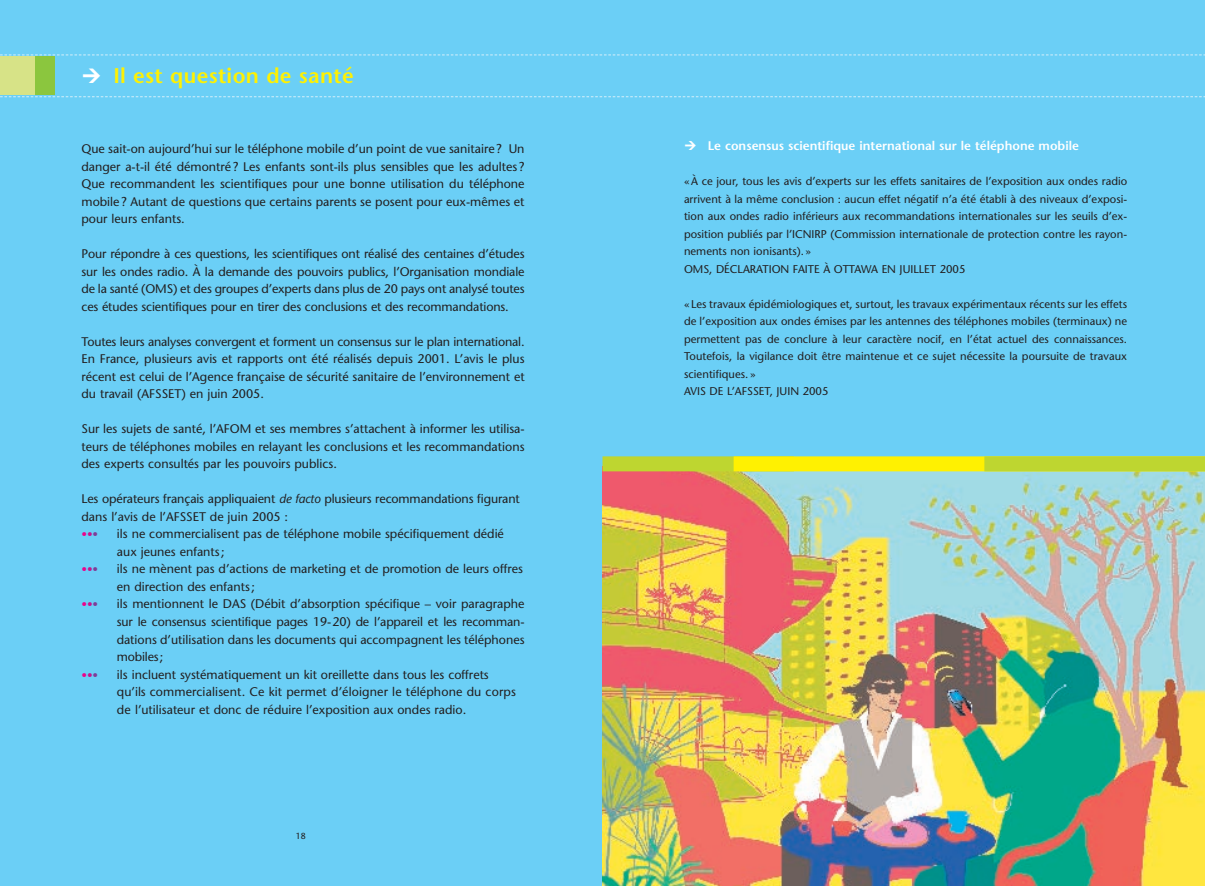
<style>
.page{position:relative;width:1205px;height:886px;background:#6bcff6}
.page>*{position:absolute;margin:0;border:0;box-sizing:border-box;transform-origin:0 0}
.t1{font:600 21.25px "Stone Sans";letter-spacing:.015em;color:#fff101}
.t2{font:12.5px/17.5px "Stone Sans";color:#231f20;text-align:justify}
.t3{font:600 12.5px "Stone Sans";color:#fff}
.t4{font:11.25px/17.5px "Stone Sans";color:#231f20}
.t5{font:11.25px "Stone Sans";color:#ed028c}
.t6{font:8.75px "Stone Sans";color:#231f20}
.s1{font-style:italic}
.s2{color:#c5168c}
.s3{color:#7e3e98}
</style>
<div class="page">
<svg style="left:0;top:96px;width:1205px;height:1px"></svg>
<svg style="left:0;top:54px;width:1205px;height:1px"></svg>
<div style="left:0;top:57px;width:55px;height:38px;background:#d7e387"></div>
<div style="left:35px;top:57px;width:20px;height:38px;background:#8bc63e"></div>
<img style="left:602px;top:471px;width:603px;height:415px">
<div style="left:602px;top:456px;width:192px;height:15px;background:#bed630"></div>
<div style="left:733px;top:456px;width:472px;height:15px;background:#fff101"></div>
<div style="left:984px;top:456px;width:221px;height:15px;background:#bed630"></div>
<h1 class="t1" style="left:113px;top:68px;width:242px">Il est question de santé</h1>
<p class="t2" style="left:81px;top:142px;width:445px">Que sait-on aujourd’hui sur le téléphone mobile d’un point de vue sanitaire? Un danger a-t-il été démontré? Les enfants sont-ils plus sensibles que les adultes?<br>Que recommandent les scientifiques pour une bonne utilisation du téléphone mobile? Autant de questions que certains parents se posent pour eux-mêmes et pour leurs enfants.</p>
<p class="t2" style="left:81px;top:247px;width:445px">Pour répondre à ces questions, les scientifiques ont réalisé des centaines d’études sur les ondes radio. À la demande des pouvoirs publics, l’Organisation mondiale de la santé (OMS) et des groupes d’experts dans plus de 20 pays ont analysé toutes ces études scientifiques pour en tirer des conclusions et des recommandations.</p>
<p class="t2" style="left:81px;top:334px;width:445px">Toutes leurs analyses convergent et forment un consensus sur le plan international.<br>En France, plusieurs avis et rapports ont été réalisés depuis 2001. L’avis le plus récent est celui de l’Agence française de sécurité sanitaire de l’environnement et du travail (AFSSET) en juin 2005.</p>
<p class="t2" style="left:81px;top:422px;width:445px">Sur les sujets de santé, l’AFOM et ses membres s’attachent à informer les utilisa&shy;teurs de téléphones mobiles en relayant les conclusions et les recommandations des experts consultés par les pouvoirs publics.</p>
<p class="t2" style="left:81px;top:492px;width:440px">Les opérateurs français appliquaient <span class="s1">de facto</span> plusieurs recommandations figurant dans l’avis de l’AFSSET de juin 2005 :</p>
<p class="t5" style="left:81px;top:530px;width:18px">•<span class="s2">•</span><span class="s3">•</span></p>
<p class="t2" style="left:117px;top:527px;width:388px">ils ne commercialisent pas de téléphone mobile spécifiquement dédié aux jeunes enfants;</p>
<p class="t5" style="left:81px;top:565px;width:18px">•<span class="s2">•</span><span class="s3">•</span></p>
<p class="t2" style="left:117px;top:562px;width:407px">ils ne mènent pas d’actions de marketing et de promotion de leurs offres en direction des enfants;</p>
<p class="t5" style="left:81px;top:600px;width:18px">•<span class="s2">•</span><span class="s3">•</span></p>
<p class="t2" style="left:117px;top:597px;width:409px">ils mentionnent le DAS (Débit d’absorption spécifique – voir paragraphe sur le consensus scientifique pages 19-20) de l’appareil et les recomman&shy;dations d’utilisation dans les documents qui accompagnent les téléphones mobiles;</p>
<p class="t5" style="left:81px;top:670px;width:18px">•<span class="s2">•</span><span class="s3">•</span></p>
<p class="t2" style="left:117px;top:667px;width:400px;text-align:left">ils incluent systématiquement un kit oreillette dans tous les coffrets qu’ils commercialisent. Ce kit permet d’éloigner le téléphone du corps de l’utilisateur et donc de réduire l’exposition aux ondes radio.</p>
<p class="t6" style="left:296px;top:833px;width:12px">18</p>
<p class="t3" style="left:708px;top:141px;width:373px">Le consensus scientifique international sur le téléphone mobile</p>
<p class="t4" style="left:684px;top:174px;width:445px">«À ce jour, tous les avis d’experts sur les effets sanitaires de l’exposition aux ondes radio arrivent à la même conclusion : aucun effet négatif n’a été établi à des niveaux d’exposi&shy;tion aux ondes radio inférieurs aux recommandations internationales sur les seuils d’ex&shy;position publiés par l’ICNIRP (Commission internationale de protection contre les rayon&shy;nements non ionisants).»<br>OMS, DÉCLARATION FAITE À OTTAWA EN JUILLET 2005</p>
<p class="t4" style="left:684px;top:296px;width:445px">«Les travaux épidémiologiques et, surtout, les travaux expérimentaux récents sur les effets de l’exposition aux ondes émises par les antennes des téléphones mobiles (terminaux) ne permettent pas de conclure à leur caractère nocif, en l’état actuel des connaissances.<br>Toutefois, la vigilance doit être maintenue et ce sujet nécessite la poursuite de travaux scientifiques.»<br>AVIS DE L’AFSSET, JUIN 2005</p>
</div>
